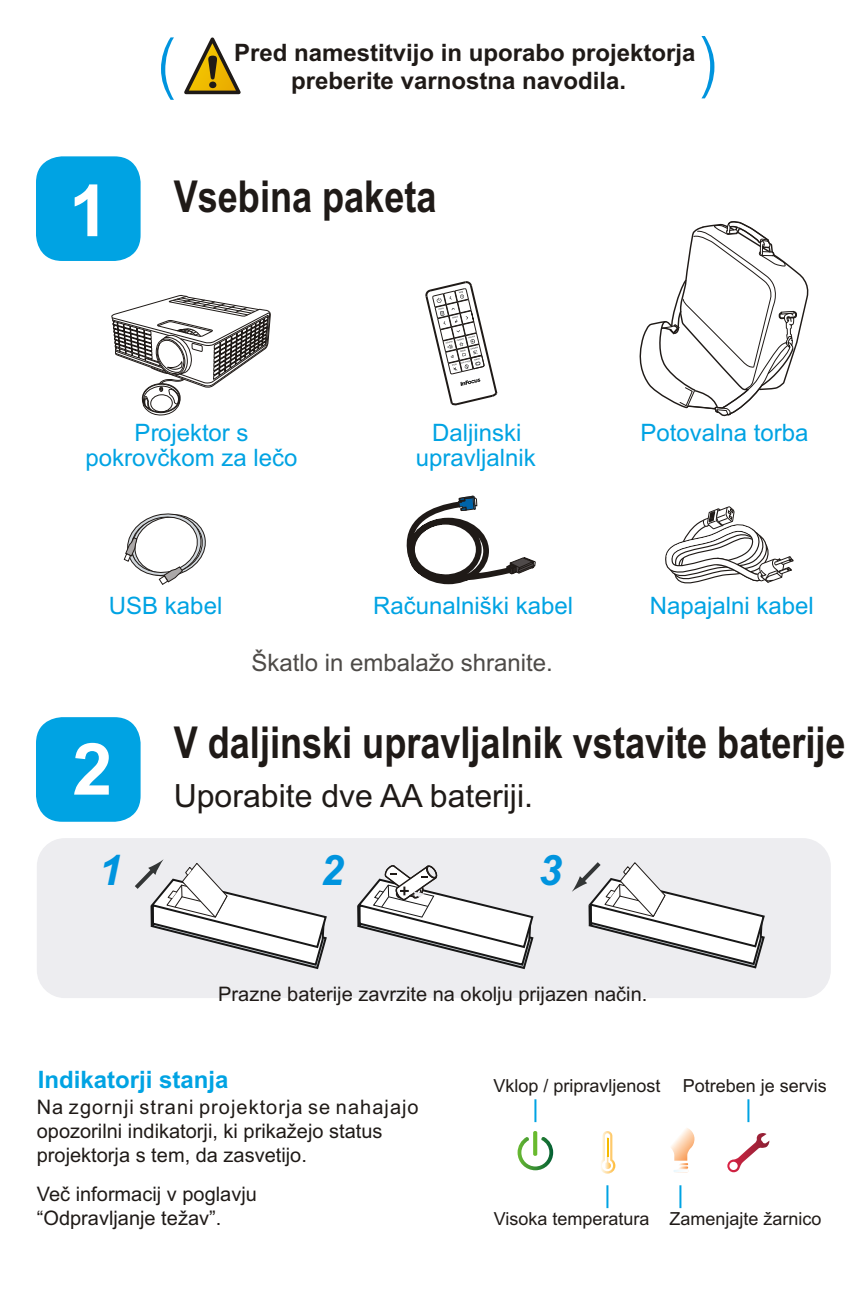
<style>
.page{position:relative;width:864px;height:1296px;background:#fff}
.page>*{position:absolute;margin:0;border:0;box-sizing:border-box;transform-origin:0 0}
.t1{font:700 72px "Arial";color:#fff}
.t2{font:700 44px "Arial Narrow";color:#1f1a17}
.t3{font:italic 700 42px "Arial";color:#0094de}
.t4{font:32px "Arial";color:#1f1a17}
.t5{font:24px "Arial";color:#00a3e3}
.t6{font:700 24px/28.8px "Arial";color:#1f1a17;text-align:center}
.t7{font:24px "Arial";color:#4d4a47}
.t8{font:700 24px "Arial";color:#00a3e3}
.t9{font:20px/24px "Arial";color:#1f1a17}
.t10{font:18px "Arial";color:#1f1a17}
</style>
<div class="page">
<div style="left:37px;top:838px;width:794px;height:160px;background:#ededf0;border-radius:28px"></div>
<svg style="left:135px;top:859px;width:192px;height:111px"></svg>
<svg style="left:572px;top:862px;width:193px;height:107px"></svg>
<div style="left:36px;top:717px;width:105px;height:105px;background:#00a3e3;border-radius:26px"></div>
<div style="left:36px;top:156px;width:105px;height:105px;background:#00a3e3;border-radius:26px"></div>
<svg style="left:425px;top:281px;width:73px;height:125px"></svg>
<svg style="left:665px;top:506px;width:129px;height:78px"></svg>
<svg style="left:406px;top:496px;width:130px;height:89px"></svg>
<svg style="left:123px;top:513px;width:83px;height:72px"></svg>
<svg style="left:111px;top:295px;width:159px;height:121px"></svg>
<svg style="left:639px;top:221px;width:170px;height:196px"></svg>
<svg style="left:161px;top:37px;width:13px;height:63px"></svg>
<svg style="left:701px;top:36px;width:13px;height:62px"></svg>
<svg style="left:184px;top:37px;width:57px;height:58px"></svg>
<svg style="left:357px;top:865px;width:177px;height:105px"></svg>
<svg style="left:727px;top:1133px;width:42px;height:39px"></svg>
<svg style="left:518px;top:1137px;width:35px;height:33px"></svg>
<svg style="left:533px;top:1131px;width:4px;height:25px"></svg>
<hr style="left:534px;top:1099px;width:2px;height:23px;background:#00a3e3">
<hr style="left:747px;top:1099px;width:2px;height:23px;background:#00a3e3">
<hr style="left:679px;top:1185px;width:2px;height:23px;background:#00a3e3">
<hr style="left:606px;top:1185px;width:2px;height:23px;background:#00a3e3">
<svg style="left:601px;top:1131px;width:14px;height:43px"></svg>
<svg style="left:671px;top:1128px;width:23px;height:44px"></svg>
<h1 class="t1" style="left:69px;top:184px;width:42px">1</h1>
<p class="t6" style="left:234px;top:40px;width:463px">Pred namestitvijo in uporabo projektorja preberite varnostna navodila.</p>
<h2 class="t2" style="left:174px;top:179px;width:264px">Vsebina paketa</h2>
<p class="t5" style="left:135px;top:424px;width:115px">Projektor s</p>
<p class="t5" style="left:432px;top:424px;width:91px">Daljinski</p>
<p class="t5" style="left:640px;top:424px;width:170px">Potovalna torba</p>
<p class="t5" style="left:85px;top:449px;width:214px">pokrovèkom za leèo</p>
<p class="t5" style="left:416px;top:449px;width:122px">upravljalnik</p>
<p class="t5" style="left:109px;top:597px;width:115px">USB kabel</p>
<p class="t5" style="left:373px;top:597px;width:202px">Raèunalniški kabel</p>
<p class="t5" style="left:650px;top:597px;width:166px">Napajalni kabel</p>
<p class="t7" style="left:251px;top:654px;width:303px">Škatlo in embalažo shranite.</p>
<h1 class="t1" style="left:72px;top:742px;width:42px">2</h1>
<h2 class="t2" style="left:174px;top:726px;width:673px">V daljinski upravljalnik vstavite baterije</h2>
<h3 class="t4" style="left:174px;top:783px;width:361px">Uporabite dve AA bateriji.</h3>
<h3 class="t3" style="left:99px;top:854px;width:25px">1</h3>
<h3 class="t3" style="left:320px;top:854px;width:25px">2</h3>
<h3 class="t3" style="left:539px;top:854px;width:25px">3</h3>
<p class="t9" style="left:218px;top:984px;width:431px">Prazne baterije zavrzite na okolju prijazen naèin.</p>
<p class="t8" style="left:38px;top:1070px;width:192px">Indikatorji stanja</p>
<p class="t9" style="left:37px;top:1097px;width:383px">Na zgornji strani projektorja se nahajajo opozorilni indikatorji, ki prikažejo status projektorja s tem, da zasvetijo.</p>
<p class="t9" style="left:37px;top:1184px;width:222px">Veè informacij v poglavju “Odpravljanje težav”.</p>
<p class="t10" style="left:493px;top:1079px;width:335px">Vklop / pripravljenost Potreben je servis</p>
<p class="t10" style="left:494px;top:1212px;width:329px">Visoka temperatura Zamenjajte žarnico</p>
</div>
